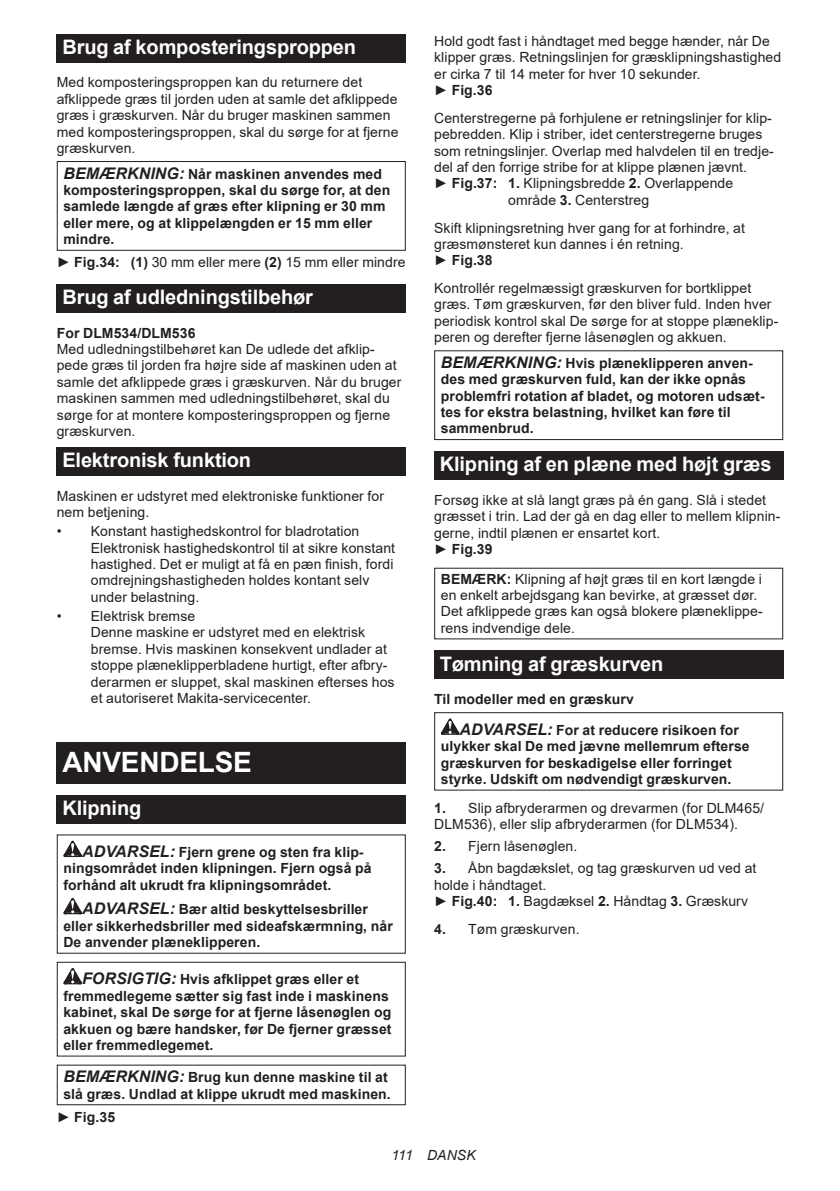
<style>
.page{position:relative;width:840px;height:1191px;background:#fff}
.page>*{position:absolute;margin:0;border:0;box-sizing:border-box;transform-origin:0 0}
.t1{font:700 28px "Arial";letter-spacing:-.01em;color:#fff}
.t2{font:700 20px "Arial";letter-spacing:-.01em;color:#fff}
.t3{font:14px/16.4px "Arial";letter-spacing:.005em;color:#231f20}
.t4{font:700 14px/16.4px "Arial";letter-spacing:.005em;color:#231f20}
.t5{font:italic 14px "Arial";letter-spacing:.005em;color:#231f20}
.s1{font-style:italic;font-size:16px}
.s2{font-weight:700}
.s3{font-weight:400}
</style>
<div class="page">
<div style="left:57px;top:34px;width:348px;height:29px;background:#231f20"></div>
<div style="left:57px;top:161px;width:348px;height:90px;border:1px solid #231f20"></div>
<div style="left:57px;top:284px;width:348px;height:29px;background:#231f20"></div>
<div style="left:57px;top:447px;width:348px;height:29px;background:#231f20"></div>
<div style="left:57px;top:742px;width:348px;height:41px;background:#231f20"></div>
<div style="left:57px;top:795px;width:348px;height:28px;background:#231f20"></div>
<svg style="left:63px;top:840px;width:19px;height:17px"></svg>
<svg style="left:63px;top:898px;width:19px;height:16px"></svg>
<svg style="left:63px;top:968px;width:19px;height:16px"></svg>
<div style="left:57px;top:961px;width:348px;height:95px;border:1px solid #231f20"></div>
<div style="left:57px;top:1064px;width:348px;height:41px;border:1px solid #231f20"></div>
<div style="left:434px;top:350px;width:348px;height:90px;border:1px solid #231f20"></div>
<div style="left:434px;top:451px;width:348px;height:29px;background:#231f20"></div>
<div style="left:434px;top:650px;width:348px;height:29px;background:#231f20"></div>
<svg style="left:440px;top:718px;width:19px;height:17px"></svg>
<div style="left:434px;top:712px;width:348px;height:78px;border:1px solid #231f20"></div>
<h2 class="t2" style="left:62px;top:33px;width:295px">Brug af komposteringsproppen</h2>
<p class="t3" style="left:57px;top:74px;width:343px">Med komposteringsproppen kan du returnere det afklippede græs til jorden uden at samle det afklippede græs i græskurven. Når du bruger maskinen sammen med komposteringsproppen, skal du sørge for at fjerne græskurven.</p>
<p class="t4" style="left:63px;top:166px;width:328px"><span class="s1">BEMÆRKNING:</span> Når maskinen anvendes med komposteringsproppen, skal du sørge for, at den samlede længde af græs efter klipning er 30 mm eller mere, og at klippelængden er 15 mm eller mindre.</p>
<p class="t3" style="left:57px;top:254px;width:350px">► <span class="s2">Fig.34: (1)</span> 30 mm eller mere <span class="s2">(2)</span> 15 mm eller mindre</p>
<h2 class="t2" style="left:62px;top:283px;width:252px">Brug af udledningstilbehør</h2>
<p class="t4" style="left:57px;top:325px;width:140px">For DLM534/DLM536</p>
<p class="t3" style="left:57px;top:341px;width:346px">Med udledningstilbehøret kan De udlede det afklip&shy;pede græs til jorden fra højre side af maskinen uden at samle det afklippede græs i græskurven. Når du bruger maskinen sammen med udledningstilbehøret, skal du sørge for at montere komposteringsproppen og fjerne græskurven.</p>
<h2 class="t2" style="left:62px;top:446px;width:190px">Elektronisk funktion</h2>
<p class="t3" style="left:57px;top:487px;width:328px">Maskinen er udstyret med elektroniske funktioner for nem betjening.</p>
<p class="t3" style="left:91px;top:523px;width:306px;text-indent:-34px">• Konstant hastighedskontrol for bladrotation Elektronisk hastighedskontrol til at sikre konstant hastighed. Det er muligt at få en pæn finish, fordi omdrejningshastigheden holdes kontant selv under belastning.</p>
<p class="t3" style="left:91px;top:608px;width:305px;text-indent:-34px">• Elektrisk bremse<br>Denne maskine er udstyret med en elektrisk bremse. Hvis maskinen konsekvent undlader at stoppe plæneklipperbladene hurtigt, efter afbry&shy;derarmen er sluppet, skal maskinen efterses hos et autoriseret Makita-servicecenter.</p>
<h1 class="t1" style="left:62px;top:743px;width:191px">ANVENDELSE</h1>
<h2 class="t2" style="left:62px;top:794px;width:80px">Klipning</h2>
<p class="t4" style="left:63px;top:844px;width:309px;text-indent:19px"><span class="s1">ADVARSEL:</span> Fjern grene og sten fra klip&shy;ningsområdet inden klipningen. Fjern også på forhånd alt ukrudt fra klipningsområdet.</p>
<p class="t4" style="left:63px;top:901px;width:331px;text-indent:19px"><span class="s1">ADVARSEL:</span> Bær altid beskyttelsesbriller eller sikkerhedsbriller med sideafskærmning, når<br>De anvender plæneklipperen.</p>
<p class="t4" style="left:63px;top:971px;width:329px;text-indent:19px"><span class="s1">FORSIGTIG:</span> Hvis afklippet græs eller et fremmedlegeme sætter sig fast inde i maskinens kabinet, skal De sørge for at fjerne låsenøglen og akkuen og bære handsker, før De fjerner græsset eller fremmedlegemet.</p>
<p class="t4" style="left:63px;top:1069px;width:328px"><span class="s1">BEMÆRKNING:</span> Brug kun denne maskine til at slå græs. Undlad at klippe ukrudt med maskinen.</p>
<p class="t4" style="left:57px;top:1108px;width:60px"><span class="s3">►</span> Fig.35</p>
<p class="t3" style="left:434px;top:33px;width:348px">Hold godt fast i håndtaget med begge hænder, når De klipper græs. Retningslinjen for græsklipningshastighed er cirka 7 til 14 meter for hver 10 sekunder.<br>► <span class="s2">Fig.36</span></p>
<p class="t3" style="left:434px;top:110px;width:339px">Centerstregerne på forhjulene er retningslinjer for klip-</p>
<p class="t3" style="left:434px;top:126px;width:329px">pebredden. Klip i striber, idet centerstregerne bruges</p>
<p class="t3" style="left:434px;top:142px;width:341px">som retningslinjer. Overlap med halvdelen til en tredje-</p>
<p class="t3" style="left:434px;top:159px;width:314px">del af den forrige stribe for at klippe plænen jævnt.</p>
<p class="t3" style="left:434px;top:175px;width:300px">► <span class="s2">Fig.37: 1.</span> Klipningsbredde <span class="s2">2.</span> Overlappende</p>
<p class="t3" style="left:508px;top:192px;width:142px">område <span class="s2">3.</span> Centerstreg</p>
<p class="t3" style="left:434px;top:219px;width:312px">Skift klipningsretning hver gang for at forhindre, at græsmønsteret kun dannes i én retning.<br>► <span class="s2">Fig.38</span></p>
<p class="t3" style="left:434px;top:280px;width:345px">Kontrollér regelmæssigt græskurven for bortklippet græs. Tøm græskurven, før den bliver fuld. Inden hver periodisk kontrol skal De sørge for at stoppe plæneklip&shy;peren og derefter fjerne låsenøglen og akkuen.</p>
<p class="t4" style="left:440px;top:355px;width:325px"><span class="s1">BEMÆRKNING:</span> Hvis plæneklipperen anven&shy;des med græskurven fuld, kan der ikke opnås problemfri rotation af bladet, og motoren udsæt&shy;tes for ekstra belastning, hvilket kan føre til sammenbrud.</p>
<h2 class="t2" style="left:439px;top:450px;width:333px">Klipning af en plæne med højt græs</h2>
<p class="t3" style="left:434px;top:491px;width:347px">Forsøg ikke at slå langt græs på én gang. Slå i stedet græsset i trin. Lad der gå en dag eller to mellem klipnin&shy;gerne, indtil plænen er ensartet kort.<br>► <span class="s2">Fig.39</span></p>
<p class="t3" style="left:440px;top:570px;width:323px"><span class="s2">BEMÆRK:</span> Klipning af højt græs til en kort længde i en enkelt arbejdsgang kan bevirke, at græsset dør.<br>Det afklippede græs kan også blokere plæneklippe&shy;rens indvendige dele.</p>
<h2 class="t2" style="left:439px;top:649px;width:225px">Tømning af græskurven</h2>
<p class="t4" style="left:459px;top:684px;width:281px;line-height:30.6px;text-indent:-25px">Til modeller med en græskurv<br><span class="s1">ADVARSEL:</span> For at reducere risikoen for</p>
<p class="t4" style="left:440px;top:738px;width:310px">ulykker skal De med jævne mellemrum efterse græskurven for beskadigelse eller forringet styrke. Udskift om nødvendigt græskurven.</p>
<p class="t3" style="left:434px;top:799px;width:331px"><span class="s2">1.</span> Slip afbryderarmen og drevarmen (for DLM465/<br>DLM536), eller slip afbryderarmen (for DLM534).</p>
<p class="t3" style="left:434px;top:838px;width:145px"><span class="s2">2.</span> Fjern låsenøglen.</p>
<p class="t3" style="left:434px;top:860px;width:323px"><span class="s2">3.</span> Åbn bagdækslet, og tag græskurven ud ved at holde i håndtaget.<br>► <span class="s2">Fig.40: 1.</span> Bagdæksel <span class="s2">2.</span> Håndtag <span class="s2">3.</span> Græskurv</p>
<p class="t3" style="left:434px;top:920px;width:147px"><span class="s2">4.</span> Tøm græskurven.</p>
<p class="t5" style="left:391px;top:1146px;width:86px">111 DANSK</p>
</div>
